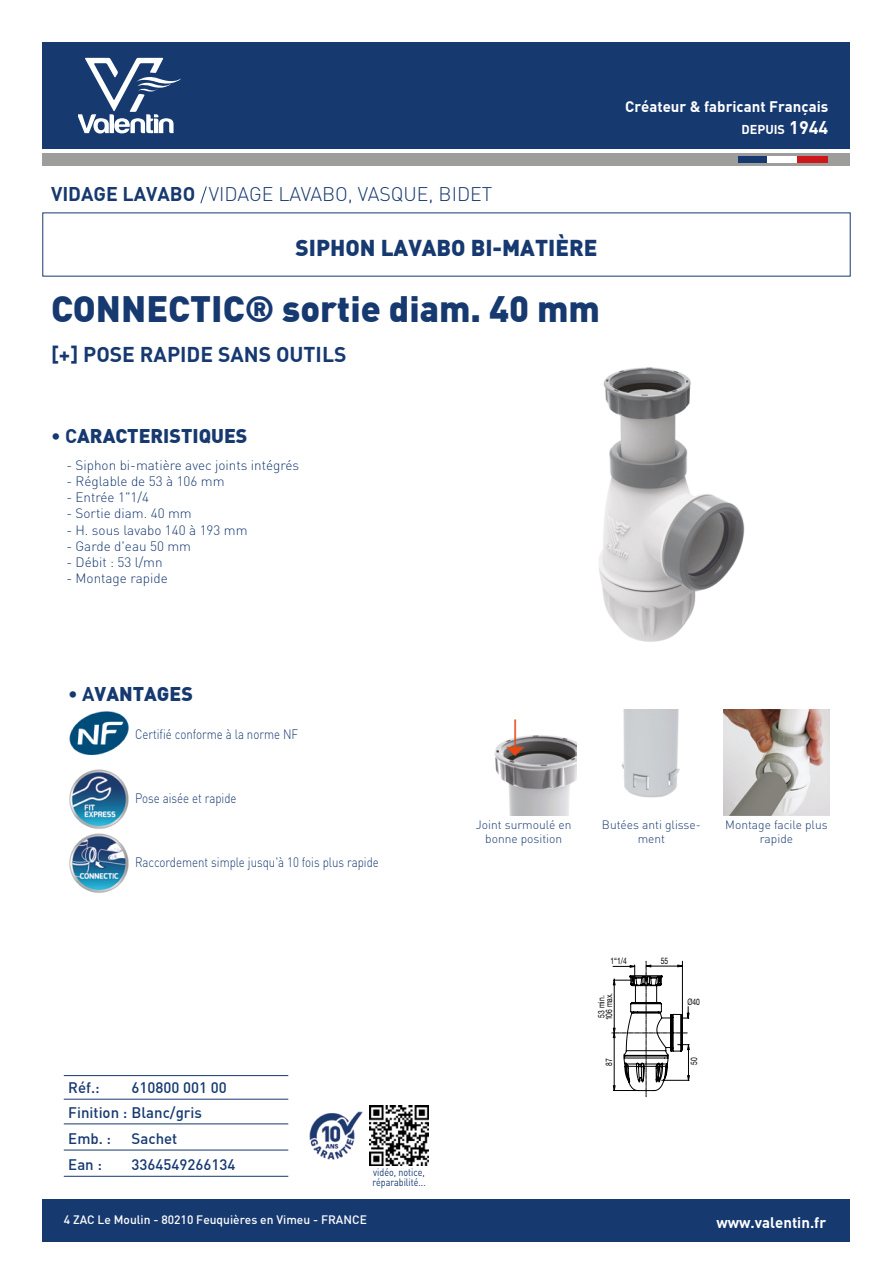
<style>
.page{position:relative;width:893px;height:1263px;background:#fff}
.page>*{position:absolute;margin:0;border:0;box-sizing:border-box;transform-origin:0 0}
.t1{font:36px "DIN Black";color:#163970}
.t2{font:22.5px "DIN Black";color:#163970}
.t3{font:21px "DINBOLD Bold";color:#163970}
.t4{font:300 19.5px "DIN";color:#163970}
.t5{font:19.5px "DINBLACK Black";color:#163970}
.t6{font:15px/26.1px "DINMEDIUM Medium";color:#163970}
.t7{font:15px "DINBOLD Bold";color:#fff}
.t8{font:300 13.5px "DIN";color:#163970}
.t9{font:300 13.5px "DIN";color:#163970;scale:.85 1}
.t10{font:12.6px "DINBOLD Bold";color:#fff}
.t11{font:300 12px/14.4px "DIN";color:#163970;text-align:center}
.t12{font:12px "DINMEDIUM Medium";color:#fff}
.t13{font:10.5px/9.8px "DINREGULAR";color:#163970;scale:.85 1}
.t14{font:8.85px/7.6px "Helvetica Neue LT Std";color:#000;text-align:center;scale:.75 1}
.s1{font-family:"DIN Bold";font-weight:400}
.s2{font-family:"DIN Bold"}
.s3{font-size:18px}
</style>
<div class="page">
<div style="left:43px;top:43px;width:807px;height:106px;background:#163970"></div>
<div style="left:43px;top:1199px;width:807px;height:43px;background:#163970"></div>
<svg style="left:79px;top:58px;width:102px;height:76px"></svg>
<div style="left:43px;top:153px;width:807px;height:13px;background:#9d9d9c"></div>
<div style="left:738px;top:156px;width:30px;height:7px;background:#163970"></div>
<div style="left:768px;top:156px;width:30px;height:7px;background:#fff"></div>
<div style="left:798px;top:156px;width:30px;height:7px;background:#cd1719"></div>
<svg style="left:612px;top:961px;width:78px;height:136px"></svg>
<img style="left:309px;top:1111px;width:54px;height:49px">
<img style="left:369px;top:1106px;width:60px;height:59px">
<hr style="left:64px;top:1075px;width:224px;height:1px;background:#163970">
<hr style="left:64px;top:1123px;width:224px;height:1px;background:#163970">
<hr style="left:64px;top:1150px;width:224px;height:1px;background:#163970">
<hr style="left:64px;top:1176px;width:224px;height:1px;background:#163970">
<hr style="left:64px;top:1099px;width:224px;height:1px;background:#163970">
<img style="left:621px;top:709px;width:59px;height:89px">
<img style="left:494px;top:719px;width:83px;height:96px">
<img style="left:723px;top:709px;width:106px;height:106px">
<img style="left:599px;top:367px;width:146px;height:275px">
<svg style="left:200px;top:186px;width:7px;height:17px"></svg>
<img style="left:69px;top:711px;width:60px;height:44px">
<img style="left:69px;top:769px;width:60px;height:60px">
<img style="left:69px;top:833px;width:60px;height:60px">
<h3 class="t4" style="left:51px;top:182px;width:443px"><span class="s1">VIDAGE LAVABO</span> VIDAGE LAVABO, VASQUE, BIDET</h3>
<h2 class="t2" style="left:296px;top:233px;width:303px">SIPHON LAVABO BI-MATIÈRE</h2>
<h1 class="t1" style="left:51px;top:285px;width:551px">CONNECTIC® sortie diam. 40 mm</h1>
<h3 class="t3" style="left:51px;top:341px;width:297px">[+] POSE RAPIDE SANS OUTILS</h3>
<h3 class="t5" style="left:51px;top:423px;width:198px"><span class="s2">• C</span>ARACTERISTIQUES</h3>
<p class="t8" style="left:66px;top:457px;width:234px">- Siphon bi-matière avec joints intégrés</p>
<p class="t8" style="left:66px;top:473px;width:160px">- Réglable de 53 à 106 mm</p>
<p class="t8" style="left:66px;top:489px;width:84px">- Entrée 1"1/4</p>
<p class="t8" style="left:66px;top:505px;width:127px">- Sortie diam. 40 mm</p>
<p class="t8" style="left:66px;top:521px;width:183px">- H. sous lavabo 140 à 193 mm</p>
<p class="t8" style="left:66px;top:538px;width:126px">- Garde d'eau 50 mm</p>
<p class="t8" style="left:66px;top:554px;width:98px">- Débit : 53 l/mn</p>
<p class="t8" style="left:66px;top:570px;width:103px">- Montage rapide</p>
<p class="t7" style="left:625px;top:97px;width:205px">Créateur &amp; fabricant Français</p>
<p class="t10" style="left:741px;top:121px;width:88px">DEPUIS <span class="s3">1944</span></p>
<h3 class="t5" style="left:68px;top:680px;width:126px"><span class="s2">• A</span>VANTAGES</h3>
<p class="t9" style="left:135px;top:726px;width:193px">Certifié conforme à la norme NF</p>
<p class="t9" style="left:135px;top:789px;width:121px">Pose aisée et rapide</p>
<p class="t9" style="left:135px;top:854px;width:288px">Raccordement simple jusqu'à 10 fois plus rapide</p>
<p class="t6" style="left:68px;top:1074px;width:135px;line-height:24.9px">Réf.:<br>Finition : Blanc/gris</p>
<p class="t6" style="left:68px;top:1125px;width:44px">Emb. :<br>Ean :</p>
<p class="t6" style="left:132px;top:1074px;width:97px">610800 001 00</p>
<p class="t6" style="left:132px;top:1125px;width:105px">Sachet<br>3364549266134</p>
<p class="t13" style="left:372px;top:1167px;width:64px">vidéo, notice, réparabilité...</p>
<p class="t11" style="left:476px;top:817px;width:97px">Joint surmoulé en bonne position</p>
<p class="t11" style="left:602px;top:817px;width:100px">Butées anti glisse&shy;ment</p>
<p class="t11" style="left:725px;top:817px;width:104px">Montage facile plus rapide</p>
<p class="t14" style="left:611px;top:957px;width:23px">1“1/4</p>
<p class="t14" style="left:661px;top:957px;width:11px">55</p>
<p class="t14" style="left:597px;top:1020px;width:38px;rotate:-90deg">53 min.<br>106 max.</p>
<p class="t14" style="left:687px;top:998px;width:18px">Ø40</p>
<p class="t14" style="left:605px;top:1066px;width:11px;rotate:-90deg">87</p>
<p class="t14" style="left:690px;top:1065px;width:11px;rotate:-90deg">50</p>
<p class="t12" style="left:64px;top:1212px;width:305px">4 ZAC Le Moulin - 80210 Feuquières en Vimeu - FRANCE</p>
<p class="t7" style="left:716px;top:1212px;width:111px">www.valentin.fr</p>
</div>
